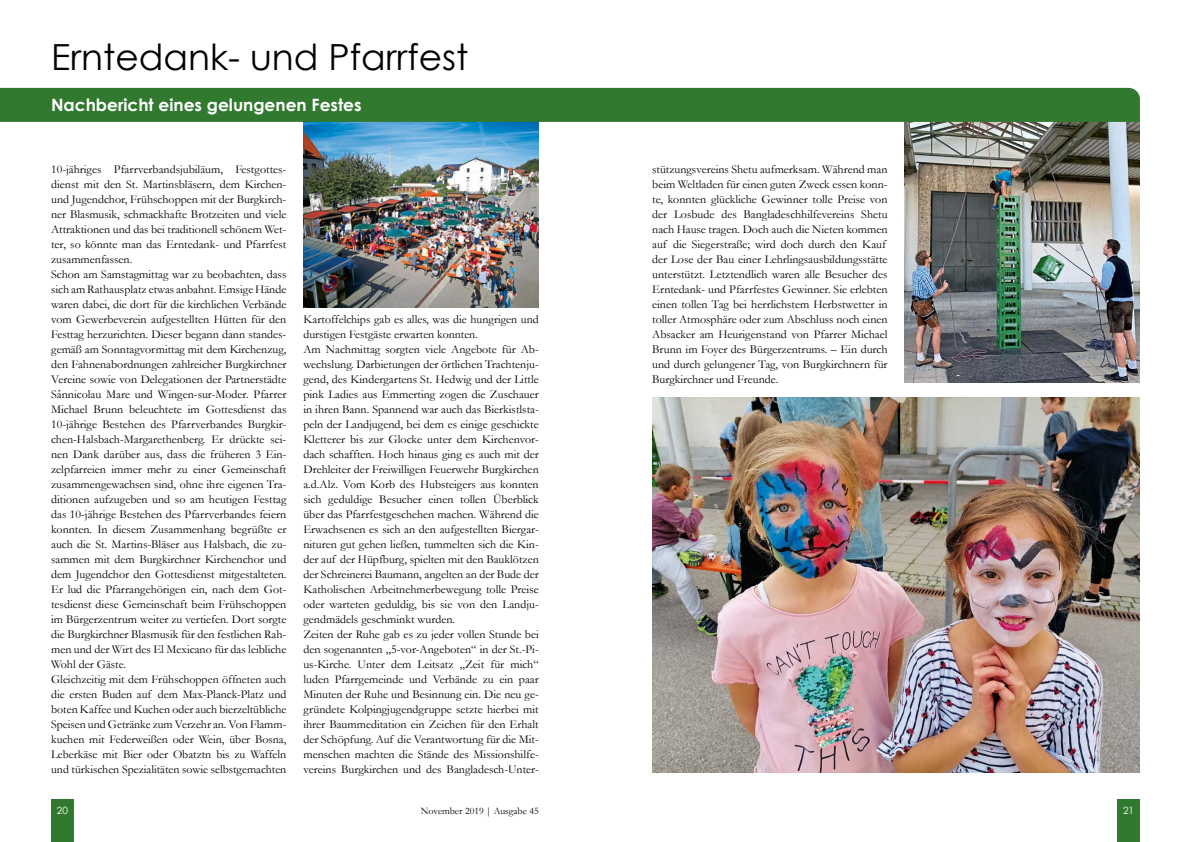
<style>
.page{position:relative;width:1191px;height:842px;background:#fff}
.page>*{position:absolute;margin:0;border:0;box-sizing:border-box;transform-origin:0 0}
.t1{font:36px "Century Gothic";color:#000}
.t2{font:700 17px "Century Gothic";color:#fff}
.t3{font:12px/15px "Garamond";color:#000}
.t4{font:10px "Garamond";color:#000}
.t5{font:10px "Century Gothic";color:#fff}
</style>
<div class="page">
<div style="left:51px;top:799px;width:23px;height:43px;background:#30792e"></div>
<div style="left:1117px;top:799px;width:23px;height:43px;background:#30792e"></div>
<img style="left:904px;top:122px;width:236px;height:261px">
<img style="left:303px;top:122px;width:236px;height:186px">
<div style="left:0;top:88px;width:1140px;height:34px;background:#30792e"></div>
<img style="left:652px;top:398px;width:488px;height:375px">
<h1 class="t1" style="left:51px;top:31px;width:419px">Erntedank- und Pfarrfest</h1>
<h2 class="t2" style="left:51px;top:92px;width:312px">Nachbericht eines gelungenen Festes</h2>
<p class="t3" style="left:51px;top:161px;width:237px">10-jähriges Pfarrverbandsjubiläum, Festgottes&shy;dienst mit den St. Martinsbläsern, dem Kirchen&shy;und Jugendchor, Frühschoppen mit der Burgkirch&shy;ner Blasmusik, schmackhafte Brotzeiten und viele Attraktionen und das bei traditionell schönem Wet&shy;ter, so könnte man das Erntedank- und Pfarrfest zusammenfassen.<br>Schon am Samstagmittag war zu beobachten, dass sich am Rathausplatz etwas anbahnt. Emsige Hände waren dabei, die dort für die kirchlichen Verbände vom Gewerbeverein aufgestellten Hütten für den Festtag herzurichten. Dieser begann dann standes&shy;gemäß am Sonntagvormittag mit dem Kirchenzug, den Fahnenabordnungen zahlreicher Burgkirchner Vereine sowie von Delegationen der Partnerstädte Sânnicolau Mare und Wingen-sur-Moder. Pfarrer Michael Brunn beleuchtete im Gottesdienst das 10-jährige Bestehen des Pfarrverbandes Burgkir&shy;chen-Halsbach-Margarethenberg. Er drückte sei&shy;nen Dank darüber aus, dass die früheren 3 Ein&shy;zelpfarreien immer mehr zu einer Gemeinschaft zusammengewachsen sind, ohne ihre eigenen Tra&shy;ditionen aufzugeben und so am heutigen Festtag das 10-jährige Bestehen des Pfarrverbandes feiern konnten. In diesem Zusammenhang begrüßte er auch die St. Martins-Bläser aus Halsbach, die zu&shy;sammen mit dem Burgkirchner Kirchenchor und dem Jugendchor den Gottesdienst mitgestalteten.<br>Er lud die Pfarrangehörigen ein, nach dem Got&shy;tesdienst diese Gemeinschaft beim Frühschoppen im Bürgerzentrum weiter zu vertiefen. Dort sorgte die Burgkirchner Blasmusik für den festlichen Rah&shy;men und der Wirt des El Mexicano für das leibliche Wohl der Gäste.<br>Gleichzeitig mit dem Frühschoppen öffneten auch die ersten Buden auf dem Max-Planck-Platz und boten Kaffee und Kuchen oder auch bierzeltübliche Speisen und Getränke zum Verzehr an. Von Flamm&shy;kuchen mit Federweißen oder Wein, über Bosna, Leberkäse mit Bier oder Obatztn bis zu Waffeln und türkischen Spezialitäten sowie selbstgemachten</p>
<p class="t3" style="left:303px;top:311px;width:237px">Kartoffelchips gab es alles, was die hungrigen und durstigen Festgäste erwarten konnten.<br>Am Nachmittag sorgten viele Angebote für Ab&shy;wechslung. Darbietungen der örtlichen Trachtenju&shy;gend, des Kindergartens St. Hedwig und der Little pink Ladies aus Emmerting zogen die Zuschauer in ihren Bann. Spannend war auch das Bierkistlsta&shy;peln der Landjugend, bei dem es einige geschickte Kletterer bis zur Glocke unter dem Kirchenvor&shy;dach schafften. Hoch hinaus ging es auch mit der Drehleiter der Freiwilligen Feuerwehr Burgkirchen a.d.Alz. Vom Korb des Hubsteigers aus konnten sich geduldige Besucher einen tollen Überblick über das Pfarrfestgeschehen machen. Während die Erwachsenen es sich an den aufgestellten Biergar&shy;nituren gut gehen ließen, tummelten sich die Kin&shy;der auf der Hüpfburg, spielten mit den Bauklötzen der Schreinerei Baumann, angelten an der Bude der Katholischen Arbeitnehmerbewegung tolle Preise oder warteten geduldig, bis sie von den Landju&shy;gendmädels geschminkt wurden.<br>Zeiten der Ruhe gab es zu jeder vollen Stunde bei den sogenannten „5-vor-Angeboten“ in der St.-Pi&shy;us-Kirche. Unter dem Leitsatz „Zeit für mich“ luden Pfarrgemeinde und Verbände zu ein paar Minuten der Ruhe und Besinnung ein. Die neu ge&shy;gründete Kolpingjugendgruppe setzte hierbei mit ihrer Baummeditation ein Zeichen für den Erhalt der Schöpfung. Auf die Verantwortung für die Mit&shy;menschen machten die Stände des Missionshilfe&shy;vereins Burgkirchen und des Bangladesch-Unter-</p>
<p class="t3" style="left:652px;top:161px;width:237px">stützungsvereins Shetu aufmerksam. Während man beim Weltladen für einen guten Zweck essen konn&shy;te, konnten glückliche Gewinner tolle Preise von der Losbude des Bangladeschhilfevereins Shetu nach Hause tragen. Doch auch die Nieten kommen auf die Siegerstraße; wird doch durch den Kauf der Lose der Bau einer Lehrlingsausbildungsstätte unterstützt. Letztendlich waren alle Besucher des Erntedank- und Pfarrfestes Gewinner. Sie erlebten einen tollen Tag bei herrlichstem Herbstwetter in toller Atmosphäre oder zum Abschluss noch einen Absacker am Heurigenstand von Pfarrer Michael Brunn im Foyer des Bürgerzentrums. – Ein durch und durch gelungener Tag, von Burgkirchnern für Burgkirchner und Freunde.</p>
<p class="t5" style="left:57px;top:803px;width:13px">20</p>
<p class="t4" style="left:421px;top:804px;width:119px">November 2019 | Ausgabe 45</p>
<p class="t5" style="left:1123px;top:803px;width:13px">21</p>
</div>
